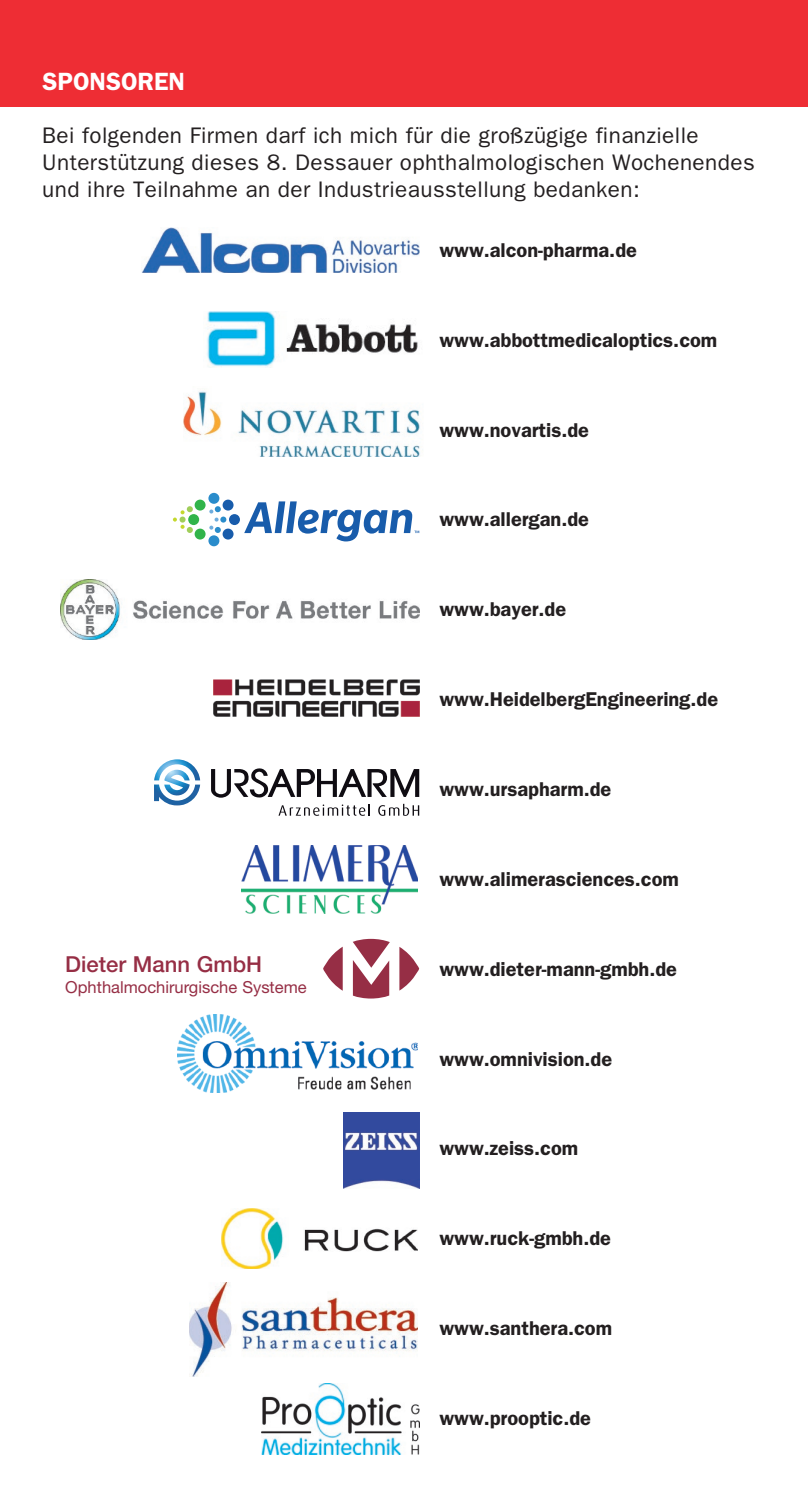
<style>
.page{position:relative;width:808px;height:1489px;background:#fff}
.page>*{position:absolute;margin:0;border:0;box-sizing:border-box;transform-origin:0 0}
.t1{font:700 25px "Frankfurt Gothic";color:#fff}
.t2{font:22.5px/27px "Frankfurt Gothic";letter-spacing:.02em;color:#231f20}
.t3{font:500 22px "Helvetica Neue";color:#962e45}
.t4{font:700 20px "Frankfurt Gothic";color:#231f20}
.t5{font:16.5px "Helvetica Neue";color:#962e45}
</style>
<div class="page">
<div style="left:0;top:0;width:808px;height:106px;background:#ee2d34"></div>
<img style="left:142px;top:228px;width:277px;height:45px">
<img style="left:207px;top:311px;width:211px;height:57px">
<svg style="left:173px;top:506px;width:20px;height:27px"></svg>
<div style="left:188px;top:514px;width:11px;height:11px;background:#31b44a;border-radius:50%"></div>
<div style="left:195px;top:499px;width:11px;height:11px;background:#31b44a;border-radius:50%"></div>
<div style="left:195px;top:528px;width:11px;height:11px;background:#31b44a;border-radius:50%"></div>
<div style="left:229px;top:514px;width:11px;height:11px;background:#185cab;border-radius:50%"></div>
<div style="left:223px;top:528px;width:11px;height:11px;background:#185cab;border-radius:50%"></div>
<div style="left:223px;top:499px;width:11px;height:11px;background:#185cab;border-radius:50%"></div>
<div style="left:208px;top:493px;width:11px;height:11px;background:#2a8ccb;border-radius:50%"></div>
<div style="left:208px;top:535px;width:11px;height:11px;background:#2a8ccb;border-radius:50%"></div>
<svg style="left:209px;top:506px;width:17px;height:27px"></svg>
<svg style="left:244px;top:501px;width:175px;height:40px"></svg>
<img style="left:214px;top:679px;width:205px;height:37px">
<svg style="left:211px;top:768px;width:208px;height:29px"></svg>
<img style="left:154px;top:759px;width:46px;height:46px">
<svg style="left:278px;top:804px;width:92px;height:11px"></svg>
<svg style="left:378px;top:803px;width:41px;height:12px"></svg>
<img style="left:242px;top:845px;width:176px;height:68px">
<svg style="left:323px;top:938px;width:97px;height:61px"></svg>
<img style="left:177px;top:1014px;width:241px;height:78px">
<img style="left:343px;top:1112px;width:76px;height:76px">
<img style="left:222px;top:1208px;width:196px;height:60px">
<img style="left:189px;top:1282px;width:229px;height:94px">
<img style="left:262px;top:1383px;width:157px;height:70px">
<img style="left:60px;top:579px;width:360px;height:60px">
<img style="left:183px;top:391px;width:237px;height:65px">
<p class="t1" style="left:43px;top:66px;width:144px">SPONSOREN</p>
<p class="t2" style="left:42px;top:122px;width:714px">Bei folgenden Firmen darf ich mich für die großzügige finanzielle<br>Unterstützung dieses 8. Dessauer ophthalmologischen Wochenendes und ihre Teilnahme an der Industrieausstellung bedanken:</p>
<p class="t4" style="left:439px;top:238px;width:199px">www.alcon-pharma.de</p>
<p class="t4" style="left:439px;top:328px;width:279px">www.abbottmedicaloptics.com</p>
<p class="t4" style="left:439px;top:418px;width:151px">www.novartis.de</p>
<p class="t4" style="left:439px;top:507px;width:151px">www.allergan.de</p>
<p class="t4" style="left:439px;top:597px;width:128px">www.bayer.de</p>
<p class="t4" style="left:439px;top:687px;width:280px">www.HeidelbergEngineering.de</p>
<p class="t4" style="left:439px;top:777px;width:173px">www.ursapharm.de</p>
<p class="t3" style="left:65px;top:951px;width:198px">Dieter Mann GmbH</p>
<p class="t5" style="left:65px;top:977px;width:243px">Ophthalmochirurgische Systeme</p>
<p class="t4" style="left:439px;top:867px;width:241px">www.alimerasciences.com</p>
<p class="t4" style="left:439px;top:957px;width:239px">www.dieter-mann-gmbh.de</p>
<p class="t4" style="left:439px;top:1046px;width:174px">www.omnivision.de</p>
<p class="t4" style="left:439px;top:1136px;width:140px">www.zeiss.com</p>
<p class="t4" style="left:439px;top:1226px;width:173px">www.ruck-gmbh.de</p>
<p class="t4" style="left:439px;top:1316px;width:174px">www.santhera.com</p>
<p class="t4" style="left:439px;top:1406px;width:153px">www.prooptic.de</p>
</div>
